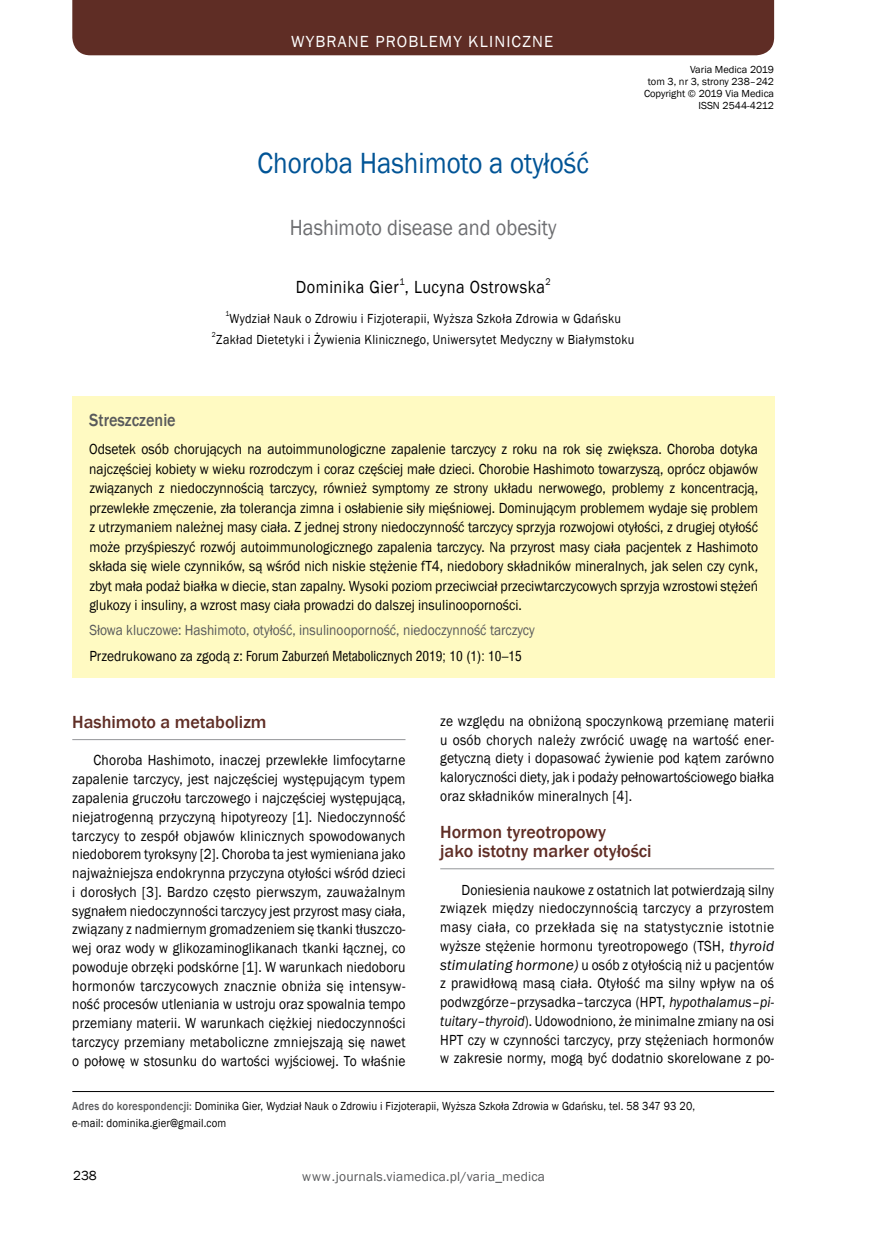
<style>
.page{position:relative;width:872px;height:1234px;background:#fff}
.page>*{position:absolute;margin:0;border:0;box-sizing:border-box;transform-origin:0 0}
.t1{font:30px "Franklin Gothic";color:#005496;scale:.9 1}
.t2{font:22.5px "Franklin Gothic";color:#6d6e71;scale:.9 1}
.t3{font:500 18px/18.8px "Franklin Gothic";color:#5f2d25}
.t4{font:18px "Franklin Gothic";letter-spacing:.03em;color:#000;scale:.9 1}
.t5{font:500 18px "Franklin Gothic";color:#58595b;scale:.9 1}
.t6{font:16.5px "Franklin Gothic";letter-spacing:.07em;color:#fff}
.t7{font:15px/18.8px "Franklin Gothic";letter-spacing:.01em;color:#000;text-align:justify;scale:.9 1}
.t8{font:15px "Franklin Gothic";color:#58595b;scale:.9 1}
.t9{font:13.5px/21px "Franklin Gothic";letter-spacing:.025em;color:#000;text-align:center;scale:.9 1}
.t10{font:13.5px "Swis 721 Cn EU";color:#000}
.t11{font:13.5px "Franklin Gothic";letter-spacing:.01em;color:#58595b}
.t12{font:13.5px "Franklin Gothic";letter-spacing:.025em;color:#000}
.t13{font:12px/16.5px "Franklin Gothic";letter-spacing:.01em;color:#000;scale:.9 1}
.t14{font:10.5px/12px "Franklin Gothic";color:#000;text-align:right}
.s1{font-family:"Franklin Gothic";font-size:15px}
.s2{font-style:italic}
.s3{font-weight:500;color:#58595b}
</style>
<div class="page">
<div style="left:72px;top:0;width:702px;height:55px;background:#5f2d25"></div>
<hr style="left:72px;top:1090px;width:702px;height:1px;background:#000">
<div style="left:72px;top:396px;width:703px;height:282px;background:#fffac2"></div>
<hr style="left:72px;top:739px;width:333px;height:1px;background:#939598">
<hr style="left:440px;top:868px;width:334px;height:1px;background:#939598">
<p class="t6" style="left:291px;top:31px;width:263px">WYBRANE PROBLEMY KLINICZNE</p>
<p class="t14" style="left:644px;top:64px;width:132px">Varia Medica 2019<br>tom 3, nr 3, strony 238–242<br>Copyright © 2019 Via Medica<br>ISSN 2544-4212</p>
<h1 class="t1" style="left:257px;top:145px;width:370px">Choroba Hashimoto a otyłość</h1>
<h2 class="t2" style="left:290px;top:213px;width:298px">Hashimoto disease and obesity</h2>
<p class="t4" style="left:296px;top:276px;width:285px">Dominika Gier<sup>1</sup>, Lucyna Ostrowska<sup>2</sup></p>
<p class="t9" style="left:212px;top:308px;width:471px"><sup>1</sup>Wydział Nauk o Zdrowiu i Fizjoterapii, Wyższa Szkoła Zdrowia w Gdańsku<br><sup>2</sup>Zakład Dietetyki i Żywienia Klinicznego, Uniwersytet Medyczny w Białymstoku</p>
<p class="t5" style="left:89px;top:409px;width:98px">Streszczenie</p>
<p class="t7" style="left:89px;top:439px;width:744px;line-height:19.5px">Odsetek osób chorujących na autoimmunologiczne zapalenie tarczycy z roku na rok się zwiększa. Choroba dotyka najczęściej kobiety w wieku rozrodczym i coraz częściej małe dzieci. Chorobie Hashimoto towarzyszą, oprócz objawów związanych z niedoczynnością tarczycy, również symptomy ze strony układu nerwowego, problemy z koncentracją, przewlekłe zmęczenie, zła tolerancja zimna i osłabienie siły mięśniowej. Dominującym problemem wydaje się problem z utrzymaniem należnej masy ciała. Z jednej strony niedoczynność tarczycy sprzyja rozwojowi otyłości, z drugiej otyłość może przyśpieszyć rozwój autoimmunologicznego zapalenia tarczycy. Na przyrost masy ciała pacjentek z Hashimoto składa się wiele czynników, są wśród nich niskie stężenie fT4, niedobory składników mineralnych, jak selen czy cynk, zbyt mała podaż białka w diecie, stan zapalny. Wysoki poziom przeciwciał przeciwtarczycowych sprzyja wzrostowi stężeń glukozy i insuliny, a wzrost masy ciała prowadzi do dalszej insulinooporności.</p>
<p class="t8" style="left:89px;top:620px;width:496px">Słowa kluczowe: Hashimoto, otyłość, insulinooporność, niedoczynność tarczycy</p>
<p class="t10" style="left:89px;top:647px;width:434px"><span class="s1">Przedrukowano za zgodą z:</span> Forum Zaburzeń Metabolicznych 2019; 10 (1): 10–15</p>
<p class="t3" style="left:72px;top:712px;width:196px">Hashimoto a metabolizm</p>
<p class="t7" style="left:72px;top:751px;width:372px;text-indent:21px">Choroba Hashimoto, inaczej przewlekłe limfocytarne zapalenie tarczycy, jest najczęściej występującym typem zapalenia gruczołu tarczowego i najczęściej występującą, niejatrogenną przyczyną hipotyreozy [1]. Niedoczynność tarczycy to zespół objawów klinicznych spowodowanych niedoborem tyroksyny [2]. Choroba ta jest wymieniana jako najważniejsza endokrynna przyczyna otyłości wśród dzieci i dorosłych [3]. Bardzo często pierwszym, zauważalnym sygnałem niedoczynności tarczycy jest przyrost masy ciała, związany z nadmiernym gromadzeniem się tkanki tłuszczo&shy;wej oraz wody w glikozaminoglikanach tkanki łącznej, co powoduje obrzęki podskórne [1]. W warunkach niedoboru hormonów tarczycowych znacznie obniża się intensyw&shy;ność procesów utleniania w ustroju oraz spowalnia tempo przemiany materii. W warunkach ciężkiej niedoczynności tarczycy przemiany metaboliczne zmniejszają się nawet o połowę w stosunku do wartości wyjściowej. To właśnie</p>
<p class="t7" style="left:440px;top:711px;width:372px">ze względu na obniżoną spoczynkową przemianę materii u osób chorych należy zwrócić uwagę na wartość ener&shy;getyczną diety i dopasować żywienie pod kątem zarówno kaloryczności diety, jak i podaży pełnowartościowego białka oraz składników mineralnych [4].</p>
<p class="t3" style="left:440px;top:823px;width:213px">Hormon tyreotropowy<br>jako istotny marker otyłości</p>
<p class="t7" style="left:440px;top:880px;width:372px;text-indent:21px">Doniesienia naukowe z ostatnich lat potwierdzają silny związek między niedoczynnością tarczycy a przyrostem masy ciała, co przekłada się na statystycznie istotnie wyższe stężenie hormonu tyreotropowego (TSH, <span class="s2">thyroid stimulating hormone)</span> u osób z otyłością niż u pacjentów z prawidłową masą ciała. Otyłość ma silny wpływ na oś podwzgórze–przysadka–tarczyca (HPT, <span class="s2">hypothalamus–pi&shy;tuitary–thyroid</span>). Udowodniono, że minimalne zmiany na osi HPT czy w czynności tarczycy, przy stężeniach hormonów w zakresie normy, mogą być dodatnio skorelowane z po-</p>
<p class="t13" style="left:72px;top:1098px;width:693px"><span class="s3">Adres do korespondencji:</span> Dominika Gier, Wydział Nauk o Zdrowiu i Fizjoterapii, Wyższa Szkoła Zdrowia w Gdańsku, tel. 58 347 93 20, e-mail: dominika.gier@gmail.com</p>
<p class="t12" style="left:73px;top:1166px;width:25px">238</p>
<p class="t11" style="left:302px;top:1167px;width:244px">www.journals.viamedica.pl/varia_medica</p>
</div>
